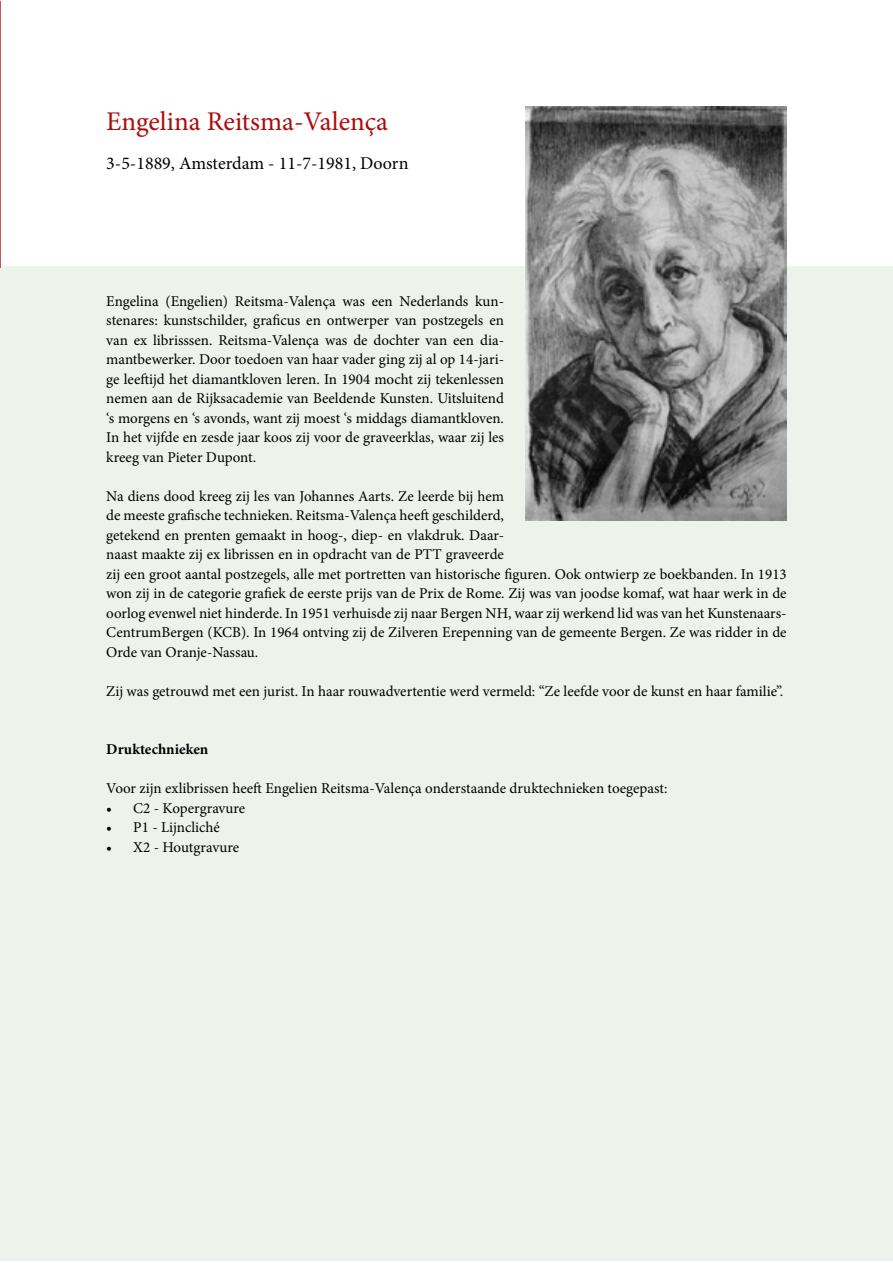
<style>
.page{position:relative;width:893px;height:1263px;background:#fff}
.page>*{position:absolute;margin:0;border:0;box-sizing:border-box;transform-origin:0 0}
.t1{font:27px "Minion Pro";color:#ad0c0c}
.t2{font:18px "Minion Pro";color:#000}
.t3{font:15px/19.5px "Minion Pro";color:#000;text-align:justify}
.t4{font:700 15px "Minion Pro";color:#000}
</style>
<div class="page">
<div style="left:0;top:267px;width:893px;height:994px;background:#edf2ea"></div>
<img style="left:525px;top:107px;width:262px;height:413px">
<hr style="left:0;top:1px;width:1px;height:267px;background:#ad0c0c">
<h1 class="t1" style="left:106px;top:103px;width:283px">Engelina Reitsma-Valença</h1>
<p class="t2" style="left:106px;top:151px;width:304px">3-5-1889, Amsterdam - 11-7-1981, Doorn</p>
<p class="t3" style="left:106px;top:291px;width:399px">Engelina (Engelien) Reitsma-Valença was een Nederlands kun&shy;stenares: kunstschilder, graficus en ontwerper van postzegels en van ex librisssen. Reitsma-Valença was de dochter van een dia&shy;mantbewerker. Door toedoen van haar vader ging zij al op 14-jari&shy;ge leeftijd het diamantkloven leren. In 1904 mocht zij tekenlessen nemen aan de Rijksacademie van Beeldende Kunsten. Uitsluitend ‘s morgens en ‘s avonds, want zij moest ‘s middags diamantkloven.<br>In het vijfde en zesde jaar koos zij voor de graveerklas, waar zij les kreeg van Pieter Dupont.</p>
<p class="t3" style="left:106px;top:486px;width:682px;text-align:left">Na diens dood kreeg zij les van Johannes Aarts. Ze leerde bij hem<br>de meeste grafische technieken. Reitsma-Valença heeft geschilderd,<br>getekend en prenten gemaakt in hoog-, diep- en vlakdruk. Daar-<br>naast maakte zij ex librissen en in opdracht van de PTT graveerde<br>zij een groot aantal postzegels, alle met portretten van historische figuren. Ook ontwierp ze boekbanden. In 1913 won zij in de categorie grafiek de eerste prijs van de Prix de Rome. Zij was van joodse komaf, wat haar werk in de oorlog evenwel niet hinderde. In 1951 verhuisde zij naar Bergen NH, waar zij werkend lid was van het Kunstenaars-CentrumBergen (KCB). In 1964 ontving zij de Zilveren Erepenning van de gemeente Bergen. Ze was ridder in de Orde van Oranje-Nassau.</p>
<p class="t3" style="left:106px;top:681px;width:678px">Zij was getrouwd met een jurist. In haar rouwadvertentie werd vermeld: “Ze leefde voor de kunst en haar familie”.</p>
<p class="t4" style="left:106px;top:739px;width:104px">Druktechnieken</p>
<p class="t3" style="left:106px;top:779px;width:563px">Voor zijn exlibrissen heeft Engelien Reitsma-Valença onderstaande druktechnieken toegepast:</p>
<p class="t3" style="left:106px;top:798px;width:140px">• C2 - Kopergravure</p>
<p class="t3" style="left:106px;top:818px;width:115px">• P1 - Lijncliché</p>
<p class="t3" style="left:106px;top:837px;width:134px">• X2 - Houtgravure</p>
</div>
